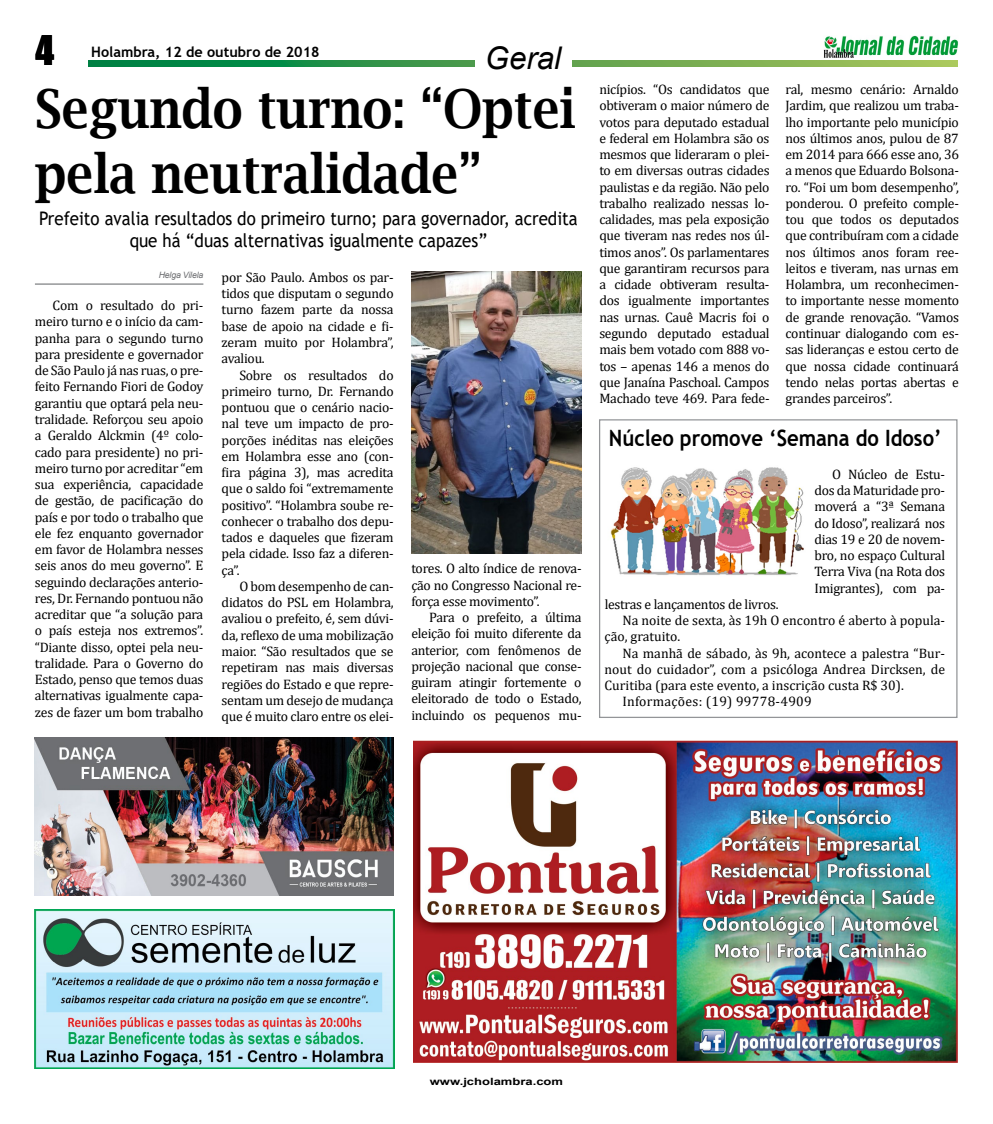
<style>
.page{position:relative;width:993px;height:1124px;background:#fff}
.page>*{position:absolute;margin:0;border:0;box-sizing:border-box;transform-origin:0 0}
.t1{font:600 53.75px/64.5px "Lucida Bright";color:#000;scale:.9 1}
.t2{font:37.5px "Impact";color:#000}
.t3{font:italic 31.25px "Arial";color:#000}
.t4{font:700 22.5px "Trebuchet MS";color:#000;scale:.9 1}
.t5{font:18.75px/22.5px "Trebuchet MS";color:#000;text-align:center;scale:.9 1}
.t6{font:700 14.38px "Trebuchet MS";color:#000}
.t7{font:13.75px/16.2px "Cambria";letter-spacing:-.02em;color:#000;text-align:justify}
.t8{font:13.75px "Cambria";color:#000}
.t9{font:13.75px "Cambria";letter-spacing:.02em;color:#000}
.t10{font:700 10px "Arial";color:#000;scale:1.3 1}
.t11{font:italic 8.75px "Arial";letter-spacing:-.02em;color:#6d6e71}
</style>
<div class="page">
<svg style="left:89px;top:60px;width:868px;height:7px;background:#4fa04e"></svg>
<img style="left:823px;top:35px;width:135px;height:23px">
<div style="left:474px;top:40px;width:97px;height:35px;background:#fff"></div>
<img style="left:35px;top:909px;width:359px;height:159px">
<hr style="left:35px;top:283px;width:168px;height:2px;background:#808285">
<svg style="left:599px;top:419px;width:358px;height:299px"></svg>
<img style="left:35px;top:737px;width:358px;height:158px">
<img style="left:413px;top:740px;width:544px;height:322px">
<img style="left:411px;top:271px;width:170px;height:282px">
<img style="left:604px;top:455px;width:206px;height:127px">
<h2 class="t2" style="left:35px;top:21px;width:20px">4</h2>
<p class="t6" style="left:91px;top:43px;width:230px">Holambra, 12 de outubro de 2018</p>
<h3 class="t3" style="left:484px;top:38px;width:78px">Geral</h3>
<h1 class="t1" style="left:35px;top:77px;width:602px">Segundo turno: “Optei pela neutralidade”</h1>
<h3 class="t5" style="left:39px;top:207px;width:599px">Prefeito avalia resultados do primeiro turno; para governador, acredita que há “duas alternativas igualmente capazes”</h3>
<p class="t7" style="left:221px;top:269px;width:173px">por São Paulo. Ambos os par&shy;tidos que disputam o segundo turno fazem parte da nossa base de apoio na cidade e fi&shy;zeram muito por Holambra”, avaliou.</p>
<p class="t7" style="left:221px;top:366px;width:173px;text-indent:18px">Sobre os resultados do primeiro turno, Dr. Fernando pontuou que o cenário nacio&shy;nal teve um impacto de pro&shy;porções inéditas nas eleições em Holambra esse ano (con&shy;fira página 3), mas acredita que o saldo foi “extremamente positivo”. “Holambra soube re&shy;conhecer o trabalho dos depu&shy;tados e daqueles que fizeram pela cidade. Isso faz a diferen&shy;ça”.</p>
<p class="t7" style="left:221px;top:578px;width:173px;text-indent:18px">O bom desempenho de can&shy;didatos do PSL em Holambra, avaliou o prefeito, é, sem dúvi&shy;da, reflexo de uma mobilização maior. “São resultados que se repetiram nas mais diversas regiões do Estado e que repre&shy;sentam um desejo de mudança que é muito claro entre os elei-</p>
<p class="t11" style="left:159px;top:269px;width:46px">Helga Vilela</p>
<p class="t7" style="left:35px;top:297px;width:170px;text-indent:18px">Com o resultado do pri&shy;meiro turno e o início da cam&shy;panha para o segundo turno para presidente e governador de São Paulo já nas ruas, o pre&shy;feito Fernando Fiori de Godoy garantiu que optará pela neu&shy;tralidade. Reforçou seu apoio a Geraldo Alckmin (4º colo&shy;cado para presidente) no pri&shy;meiro turno por acreditar “em sua experiência, capacidade de gestão, de pacificação do país e por todo o trabalho que ele fez enquanto governador em favor de Holambra nesses seis anos do meu governo”. E seguindo declarações anterio&shy;res, Dr. Fernando pontuou não acreditar que “a solução para o país esteja nos extremos”. “Diante disso, optei pela neu&shy;tralidade. Para o Governo do Estado, penso que temos duas alternativas igualmente capa&shy;zes de fazer um bom trabalho</p>
<p class="t7" style="left:411px;top:560px;width:172px">tores. O alto índice de renova&shy;ção no Congresso Nacional re&shy;força esse movimento”.</p>
<p class="t7" style="left:411px;top:609px;width:172px;text-indent:18px">Para o prefeito, a última eleição foi muito diferente da anterior, com fenômenos de projeção nacional que conse&shy;guiram atingir fortemente o eleitorado de todo o Estado, incluindo os pequenos mu-</p>
<p class="t7" style="left:599px;top:81px;width:172px">nicípios. “Os candidatos que obtiveram o maior número de votos para deputado estadual e federal em Holambra são os mesmos que lideraram o plei&shy;to em diversas outras cidades paulistas e da região. Não pelo trabalho realizado nessas lo&shy;calidades, mas pela exposição que tiveram nas redes nos úl&shy;timos anos”. Os parlamentares que garantiram recursos para a cidade obtiveram resulta&shy;dos igualmente importantes nas urnas. Cauê Macris foi o segundo deputado estadual mais bem votado com 888 vo&shy;tos – apenas 146 a menos do que Janaína Paschoal. Campos Machado teve 469. Para fede-</p>
<p class="t7" style="left:785px;top:81px;width:175px">ral, mesmo cenário: Arnaldo Jardim, que realizou um traba&shy;lho importante pelo município nos últimos anos, pulou de 87 em 2014 para 666 esse ano, 36 a menos que Eduardo Bolsona&shy;ro. “Foi um bom desempenho”, ponderou. O prefeito comple&shy;tou que todos os deputados que contribuíram com a cidade nos últimos anos foram ree&shy;leitos e tiveram, nas urnas em Holambra, um reconhecimen&shy;to importante nesse momento de grande renovação. “Vamos continuar dialogando com es&shy;sas lideranças e estou certo de que nossa cidade continuará tendo nelas portas abertas e grandes parceiros”.</p>
<h3 class="t4" style="left:608px;top:424px;width:371px">Núcleo promove ‘Semana do Idoso’</h3>
<p class="t7" style="left:814px;top:466px;width:132px;text-indent:18px">O Núcleo de Estu&shy;dos da Maturidade pro&shy;moverá a “3ª Semana do Idoso”, realizará nos dias 19 e 20 de novem&shy;bro, no espaço Cultural Terra Viva (na Rota dos Imigrantes), com pa-</p>
<p class="t7" style="left:604px;top:596px;width:175px">lestras e lançamentos de livros.</p>
<p class="t8" style="left:622px;top:612px;width:324px">Na noite de sexta, às 19h O encontro é aberto à popula-</p>
<p class="t8" style="left:604px;top:628px;width:77px">ção, gratuito.</p>
<p class="t8" style="left:622px;top:644px;width:324px">Na manhã de sábado, às 9h, acontece a palestra “Bur-</p>
<p class="t8" style="left:604px;top:661px;width:342px">nout do cuidador”, com a psicóloga Andrea Dircksen, de</p>
<p class="t8" style="left:604px;top:677px;width:301px">Curitiba (para este evento, a inscrição custa R$ 30).</p>
<p class="t9" style="left:622px;top:693px;width:191px">Informações: (19) 99778-4909</p>
<p class="t10" style="left:429px;top:1074px;width:104px">www.jcholambra.com</p>
</div>
